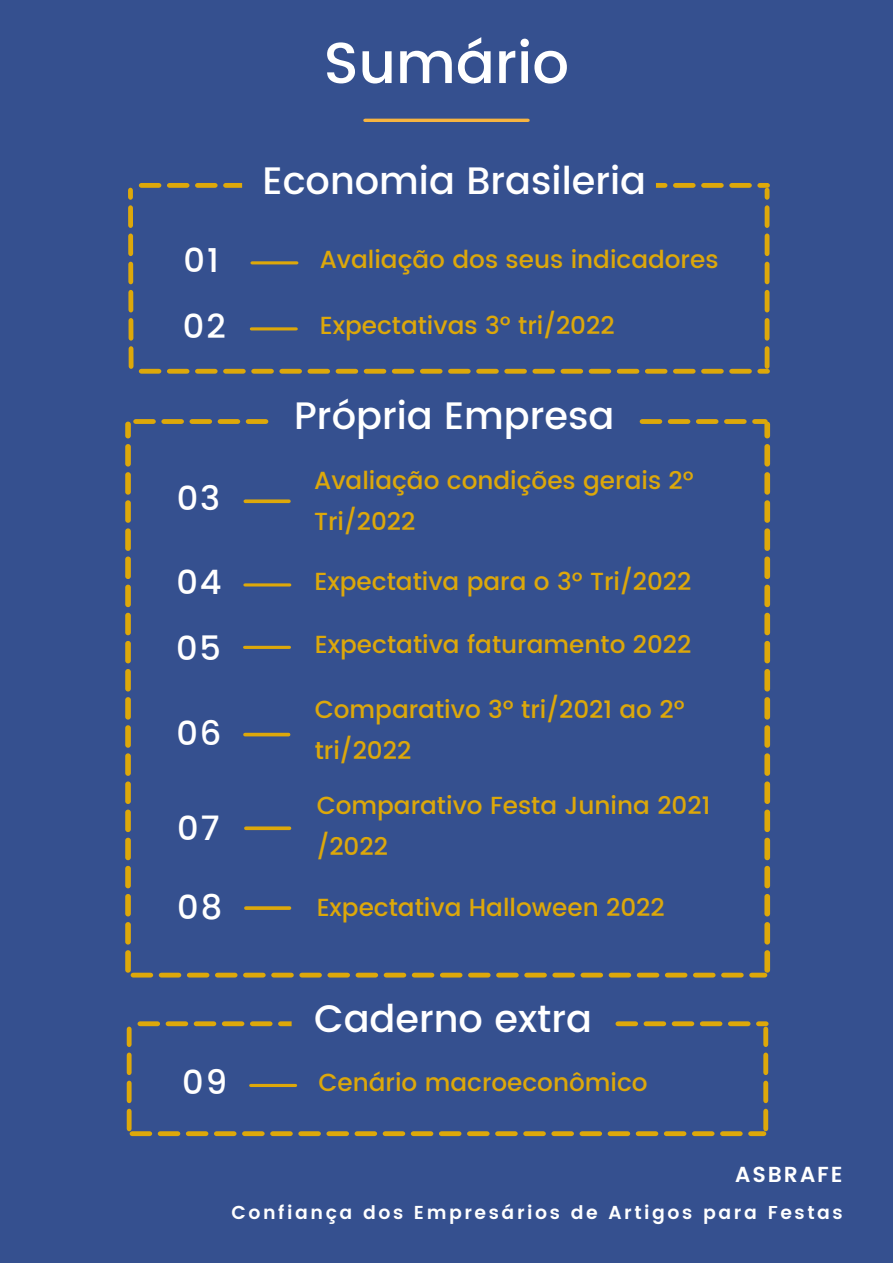
<style>
.page{position:relative;width:893px;height:1264px;background:#fff}
.page>*{position:absolute;margin:0;border:0;box-sizing:border-box;transform-origin:0 0}
.t1{font:500 57.6px "Poppins";color:#fff}
.t2{font:500 38.25px "Poppins";color:#fff}
.t3{font:500 33.6px "Poppins";letter-spacing:.055em;color:#fff}
.t4{font:500 24.75px/40.7px "Poppins";color:#dda80a}
.t5{font:600 21.75px "Poppins";letter-spacing:.09em;color:#fff}
.t6{font:600 18.75px "Poppins";letter-spacing:.135em;color:#fff}
</style>
<div class="page">
<div style="left:0;top:0;width:892px;height:1262px;background:#35508f"></div>
<hr style="left:365px;top:119px;width:163px;height:3px;background:#f7b440">
<svg style="left:128px;top:188px;width:5px;height:181px"></svg>
<svg style="left:139px;top:183px;width:630px;height:190px"></svg>
<hr style="left:251px;top:327px;width:45px;height:3px;background:#dda80a">
<svg style="left:125px;top:419px;width:645px;height:558px"></svg>
<svg style="left:246px;top:826px;width:43px;height:4px"></svg>
<svg style="left:127px;top:1021px;width:641px;height:115px"></svg>
<hr style="left:246px;top:906px;width:43px;height:3px;background:#dda80a">
<h1 class="t1" style="left:323px;top:29px;width:247px">Sumário</h1>
<h2 class="t2" style="left:262px;top:158px;width:385px">Economia Brasileria</h2>
<h3 class="t3" style="left:183px;top:240px;width:37px">01</h3>
<p class="t4" style="left:320px;top:239px;width:400px">Avaliação dos seus indicadores</p>
<h3 class="t3" style="left:183px;top:306px;width:44px">02</h3>
<p class="t4" style="left:320px;top:305px;width:296px">Expectativas 3º tri/2022</p>
<h3 class="t3" style="left:177px;top:478px;width:45px">03</h3>
<h2 class="t2" style="left:294px;top:393px;width:322px">Própria Empresa</h2>
<p class="t4" style="left:314px;top:460px;width:381px">Avaliação condições gerais 2º<br>Tri/2022</p>
<h3 class="t3" style="left:176px;top:562px;width:47px">04</h3>
<p class="t4" style="left:314px;top:561px;width:378px">Expectativa para o 3º Tri/2022</p>
<h3 class="t3" style="left:176px;top:629px;width:46px">05</h3>
<p class="t4" style="left:315px;top:623px;width:378px">Expectativa faturamento 2022</p>
<h3 class="t3" style="left:176px;top:713px;width:47px">06</h3>
<h3 class="t3" style="left:177px;top:808px;width:44px">07</h3>
<p class="t4" style="left:315px;top:689px;width:371px">Comparativo 3º tri/2021 ao 2º tri/2022</p>
<p class="t4" style="left:316px;top:785px;width:395px">Comparativo Festa Junina 2021 /2022</p>
<h3 class="t3" style="left:177px;top:888px;width:46px">08</h3>
<p class="t4" style="left:316px;top:887px;width:349px">Expectativa Halloween 2022</p>
<h2 class="t2" style="left:314px;top:996px;width:279px">Caderno extra</h2>
<h3 class="t3" style="left:182px;top:1063px;width:46px">09</h3>
<p class="t4" style="left:318px;top:1061px;width:331px">Cenário macroeconômico</p>
<p class="t5" style="left:735px;top:1161px;width:109px">ASBRAFE</p>
<p class="t6" style="left:231px;top:1201px;width:612px">Confiança dos Empresários de Artigos para Festas</p>
</div>
